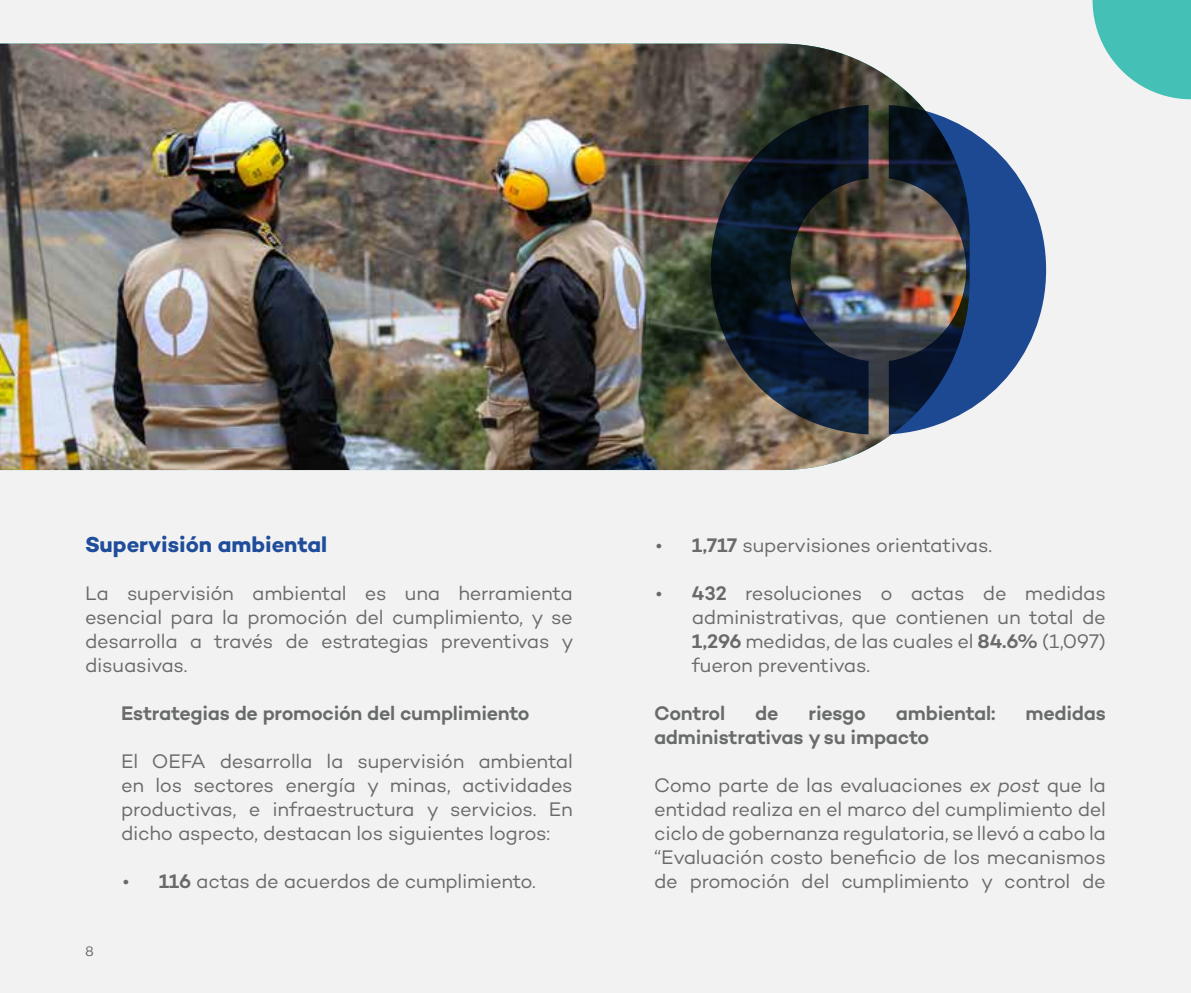
<style>
.page{position:relative;width:1191px;height:993px;background:#fff}
.page>*{position:absolute;margin:0;border:0;box-sizing:border-box;transform-origin:0 0}
.t1{font:700 22px "Campton";color:#1f4d9b}
.t2{font:20px/24px "Campton";letter-spacing:-.015em;color:#696a6a;text-align:justify}
.t3{font:600 20px "Campton";letter-spacing:-.015em;color:#696a6a}
.t4{font:14px "Campton";color:#696a6a}
.s1{font-weight:600}
.s2{font-style:italic}
</style>
<div class="page">
<div style="left:0;top:0;width:1191px;height:992px;background:#f2f2f2"></div>
<img style="left:0;top:44px;width:921px;height:426px">
<img style="left:711px;top:105px;width:157px;height:329px">
<img style="left:888px;top:105px;width:158px;height:329px">
<svg style="left:1092px;top:0;width:99px;height:99px"></svg>
<p class="t1" style="left:85px;top:530px;width:243px">Supervisión ambiental</p>
<p class="t2" style="left:85px;top:580px;width:490px">La supervisión ambiental es una herramienta esencial para la promoción del cumplimiento, y se desarrolla a través de estrategias preventivas y disuasivas.</p>
<p class="t3" style="left:121px;top:700px;width:410px">Estrategias de promoción del cumplimiento</p>
<p class="t2" style="left:121px;top:748px;width:453px">El OEFA desarrolla la supervisión ambiental en los sectores energía y minas, actividades productivas, e infraestructura y servicios. En dicho aspecto, destacan los siguientes logros:</p>
<p class="t2" style="left:123px;top:868px;width:414px">• <span class="s1">116</span> actas de acuerdos de cumplimiento.</p>
<p class="t4" style="left:85px;top:942px;width:10px">8</p>
<p class="t2" style="left:656px;top:532px;width:338px">• <span class="s1">1,717</span> supervisiones orientativas.</p>
<p class="t2" style="left:692px;top:580px;width:415px;text-indent:-36px">• <span class="s1">432</span> resoluciones o actas de medidas administrativas, que contienen un total de <span class="s1">1,296</span> medidas, de las cuales el <span class="s1">84.6%</span> (1,097) fueron preventivas.</p>
<p class="t3" style="left:654px;top:700px;width:72px">Control</p>
<p class="t3" style="left:755px;top:700px;width:25px">de</p>
<p class="t3" style="left:808px;top:700px;width:59px">riesgo</p>
<p class="t3" style="left:896px;top:700px;width:101px">ambiental:</p>
<p class="t3" style="left:1025px;top:700px;width:82px">medidas</p>
<p class="t3" style="left:654px;top:724px;width:276px">administrativas y su impacto</p>
<p class="t2" style="left:654px;top:772px;width:453px">Como parte de las evaluaciones <span class="s2">ex post</span> que la entidad realiza en el marco del cumplimiento del ciclo de gobernanza regulatoria, se llevó a cabo la “Evaluación costo beneficio de los mecanismos de promoción del cumplimiento y control de</p>
</div>
